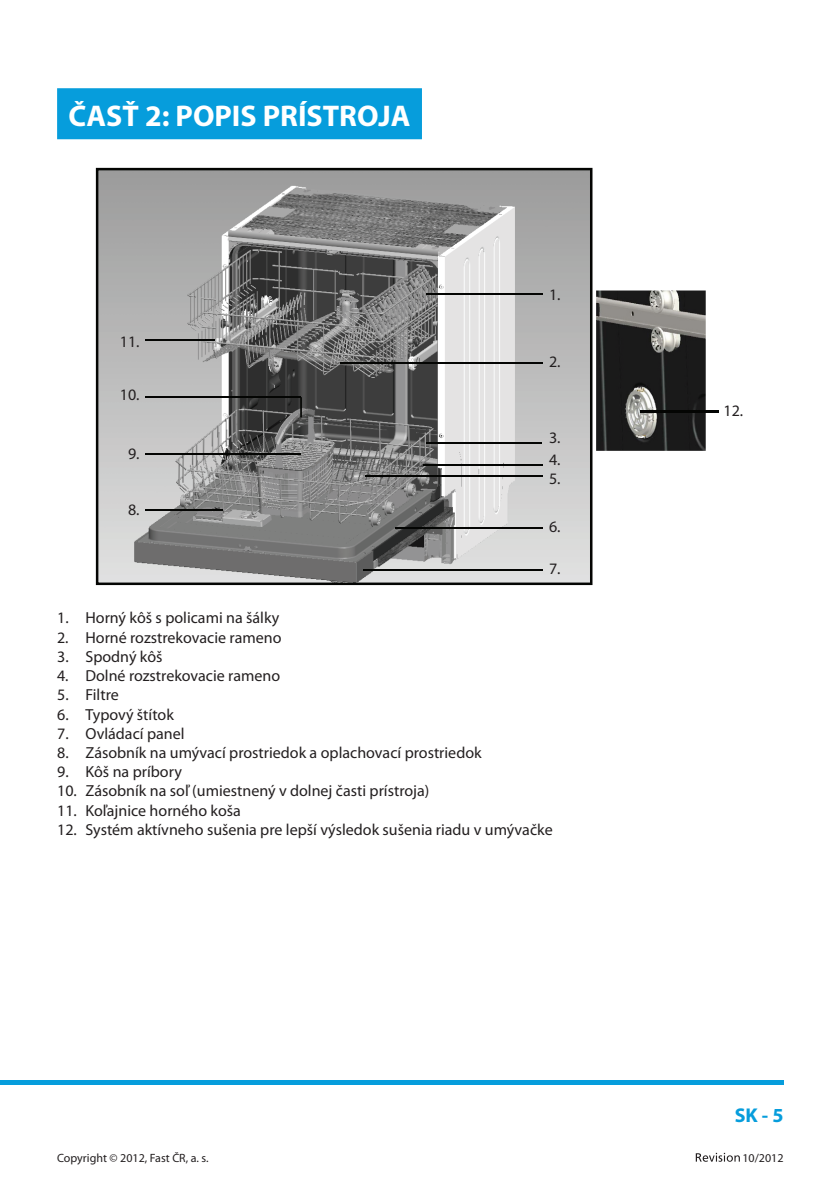
<style>
.page{position:relative;width:839px;height:1196px;background:#fff}
.page>*{position:absolute;margin:0;border:0;box-sizing:border-box;transform-origin:0 0}
.t1{font:700 30px "Myriad Pro";color:#fff}
.t2{font:700 20px "Myriad Pro";color:#069ddc}
.t3{font:16px/22px "Myriad Pro";color:#231f20}
.t4{font:12px "Myriad Pro";color:#231f20}
</style>
<div class="page">
<hr style="left:0;top:1080px;width:783px;height:4px;background:#069ddc">
<svg style="left:695px;top:1152px;width:44px;height:9px"></svg>
<div style="left:57px;top:88px;width:365px;height:51px;background:#069ddc"></div>
<img style="left:99px;top:171px;width:490px;height:411px">
<div style="left:96px;top:168px;width:496px;height:417px;border:2px solid #040503"></div>
<hr style="left:426px;top:293px;width:116px;height:2px;background:#040503">
<hr style="left:340px;top:362px;width:202px;height:2px;background:#040503">
<hr style="left:423px;top:464px;width:119px;height:2px;background:#040503">
<hr style="left:363px;top:569px;width:179px;height:2px;background:#040503">
<hr style="left:395px;top:527px;width:147px;height:1px;background:#040503">
<hr style="left:145px;top:509px;width:78px;height:2px;background:#040503">
<hr style="left:145px;top:453px;width:156px;height:1px;background:#040503">
<hr style="left:365px;top:475px;width:177px;height:2px;background:#040503">
<hr style="left:145px;top:339px;width:70px;height:2px;background:#040503">
<hr style="left:145px;top:396px;width:156px;height:2px;background:#040503">
<hr style="left:300px;top:397px;width:2px;height:20px;background:#040503">
<hr style="left:426px;top:442px;width:115px;height:2px;background:#040503">
<img style="left:596px;top:290px;width:109px;height:161px">
<hr style="left:640px;top:410px;width:78px;height:2px;background:#040503">
<h1 class="t1" style="left:68px;top:105px;width:343px">ČASŤ 2: POPIS PRÍSTROJA</h1>
<p class="t3" style="left:120px;top:331px;width:21px">11.</p>
<p class="t3" style="left:120px;top:385px;width:21px">10.</p>
<p class="t3" style="left:128px;top:443px;width:13px">9.</p>
<p class="t3" style="left:128px;top:499px;width:13px">8.</p>
<p class="t3" style="left:548px;top:285px;width:13px">1.</p>
<p class="t3" style="left:548px;top:352px;width:13px">2.</p>
<p class="t3" style="left:548px;top:428px;width:13px">3.<br>4.</p>
<p class="t3" style="left:548px;top:469px;width:13px">5.</p>
<p class="t3" style="left:548px;top:517px;width:13px">6.</p>
<p class="t3" style="left:548px;top:558px;width:13px">7.</p>
<p class="t3" style="left:57px;top:608px;width:223px">1. Horný kôš s policami na šálky</p>
<p class="t3" style="left:57px;top:627px;width:226px">2. Horné rozstrekovacie rameno</p>
<p class="t3" style="left:57px;top:646px;width:107px">3. Spodný kôš</p>
<p class="t3" style="left:57px;top:666px;width:224px">4. Dolné rozstrekovacie rameno</p>
<p class="t3" style="left:57px;top:685px;width:63px">5. Filtre</p>
<p class="t3" style="left:57px;top:704px;width:118px">6. Typový štítok</p>
<p class="t3" style="left:57px;top:723px;width:129px">7. Ovládací panel</p>
<p class="t3" style="left:57px;top:742px;width:426px">8. Zásobník na umývací prostriedok a oplachovací prostriedok</p>
<p class="t3" style="left:57px;top:762px;width:126px">9. Kôš na príbory</p>
<p class="t3" style="left:57px;top:781px;width:373px">10. Zásobník na soľ (umiestnený v dolnej časti prístroja)</p>
<p class="t3" style="left:57px;top:800px;width:185px">11. Koľajnice horného koša</p>
<p class="t3" style="left:57px;top:819px;width:497px">12. Systém aktívneho sušenia pre lepší výsledok sušenia riadu v umývačke</p>
<p class="t3" style="left:723px;top:401px;width:21px">12.</p>
<p class="t2" style="left:734px;top:1107px;width:50px">SK - 5</p>
<p class="t4" style="left:57px;top:1152px;width:153px">Copyright © 2012, Fast ČR, a. s.</p>
<p class="t4" style="left:742px;top:1152px;width:43px">10/2012</p>
</div>
